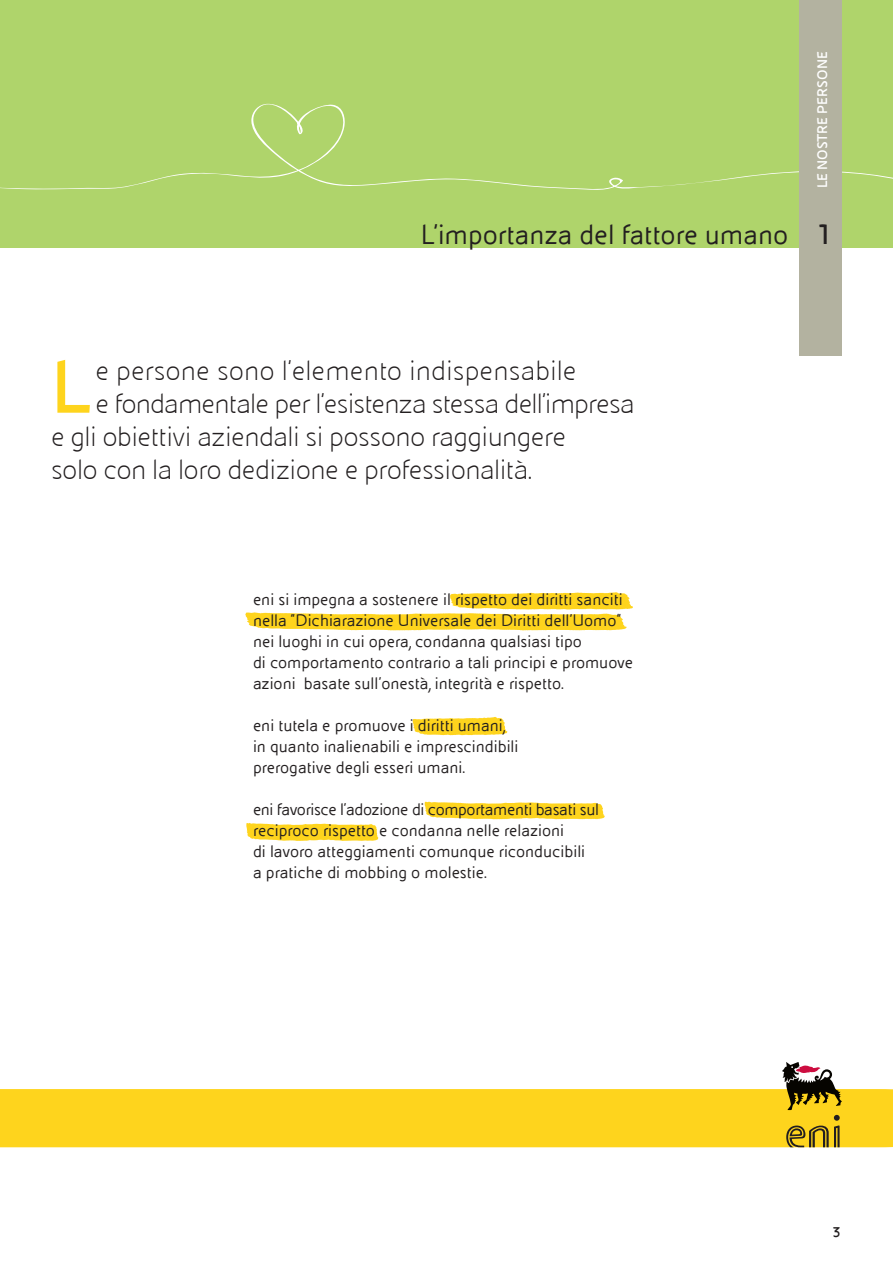
<style>
.page{position:relative;width:893px;height:1263px;background:#fff}
.page>*{position:absolute;margin:0;border:0;box-sizing:border-box;transform-origin:0 0}
.sommario{font:700 79.8px "Eni Tab";color:#fed41d}
.sommario-2{font:300 30px "Eni Tab";letter-spacing:-.02em;color:#231f20}
.sommario-3{font:300 30px "Eni Tab";color:#231f20}
.intro{font:30px "Eni Tab Reg";color:#231f20}
.testo_corrente{font:18px/21px "Eni Tab Reg";color:#231f20}
.testo_corrente-2{font:18px/21px "Eni Tab Reg";letter-spacing:-.02em;color:#231f20}
.t1{font:700 15px "Eni Exp";color:#fff}
.t2{font:700 15px "Eni Tab";color:#fff}
.t3{font:700 15px "Eni Tab";color:#231f20}
.s1{font-family:"Eni Tab";font-weight:700}
</style>
<div class="page">
<div style="left:0;top:0;width:893px;height:247px;background:#afd46b"></div>
<svg style="left:0;top:104px;width:893px;height:94px"></svg>
<div style="left:800px;top:0;width:42px;height:355px;background:#b3b2a0"></div>
<div style="left:0;top:1089px;width:893px;height:58px;background:#fed41d"></div>
<svg style="left:782px;top:1062px;width:60px;height:85px;background:#ae943c"></svg>
<img style="left:450px;top:592px;width:180px;height:8px">
<img style="left:412px;top:717px;width:96px;height:19px">
<img style="left:245px;top:600px;width:388px;height:31px">
<img style="left:424px;top:801px;width:181px;height:19px">
<img style="left:246px;top:823px;width:133px;height:18px">
<p class="t2" style="left:815px;top:188px;width:139px;rotate:-90deg">LE NOSTRE PERSONE</p>
<p class="intro" style="left:421px;top:219px;width:413px">L’importanza del fattore umano <span class="s1">1</span></p>
<p class="t1" style="left:815px;top:191px;width:141px;rotate:-90deg">SISTEMA NORMATIVO</p>
<p class="sommario" style="left:51px;top:346px;width:41px">L</p>
<p class="sommario-3" style="left:95px;top:355px;width:483px">e persone sono l’elemento indispensabile</p>
<p class="sommario-2" style="left:95px;top:388px;width:541px">e fondamentale per l’esistenza stessa dell’impresa</p>
<p class="sommario-2" style="left:51px;top:421px;width:517px">e gli obiettivi aziendali si possono raggiungere</p>
<p class="sommario-2" style="left:51px;top:454px;width:482px">solo con la loro dedizione e professionalità.</p>
<p class="testo_corrente" style="left:253px;top:589px;width:371px">eni si impegna a sostenere il rispetto dei diritti sanciti nella “Dichiarazione Universale dei Diritti dell’Uomo”</p>
<p class="testo_corrente" style="left:253px;top:631px;width:331px">nei luoghi in cui opera, condanna qualsiasi tipo</p>
<p class="testo_corrente" style="left:253px;top:652px;width:382px">di comportamento contrario a tali principi e promuove azioni basate sull’onestà, integrità e rispetto.</p>
<p class="testo_corrente" style="left:253px;top:715px;width:254px">eni tutela e promuove i diritti umani,</p>
<p class="testo_corrente" style="left:253px;top:736px;width:267px">in quanto inalienabili e imprescindibili</p>
<p class="testo_corrente" style="left:253px;top:757px;width:214px">prerogative degli esseri umani.</p>
<p class="testo_corrente-2" style="left:253px;top:799px;width:347px">eni favorisce l’adozione di comportamenti basati sul reciproco rispetto e condanna nelle relazioni</p>
<p class="testo_corrente" style="left:253px;top:841px;width:334px">di lavoro atteggiamenti comunque riconducibili</p>
<p class="testo_corrente" style="left:253px;top:862px;width:235px">a pratiche di mobbing o molestie.</p>
<p class="t3" style="left:832px;top:1224px;width:10px">3</p>
</div>
